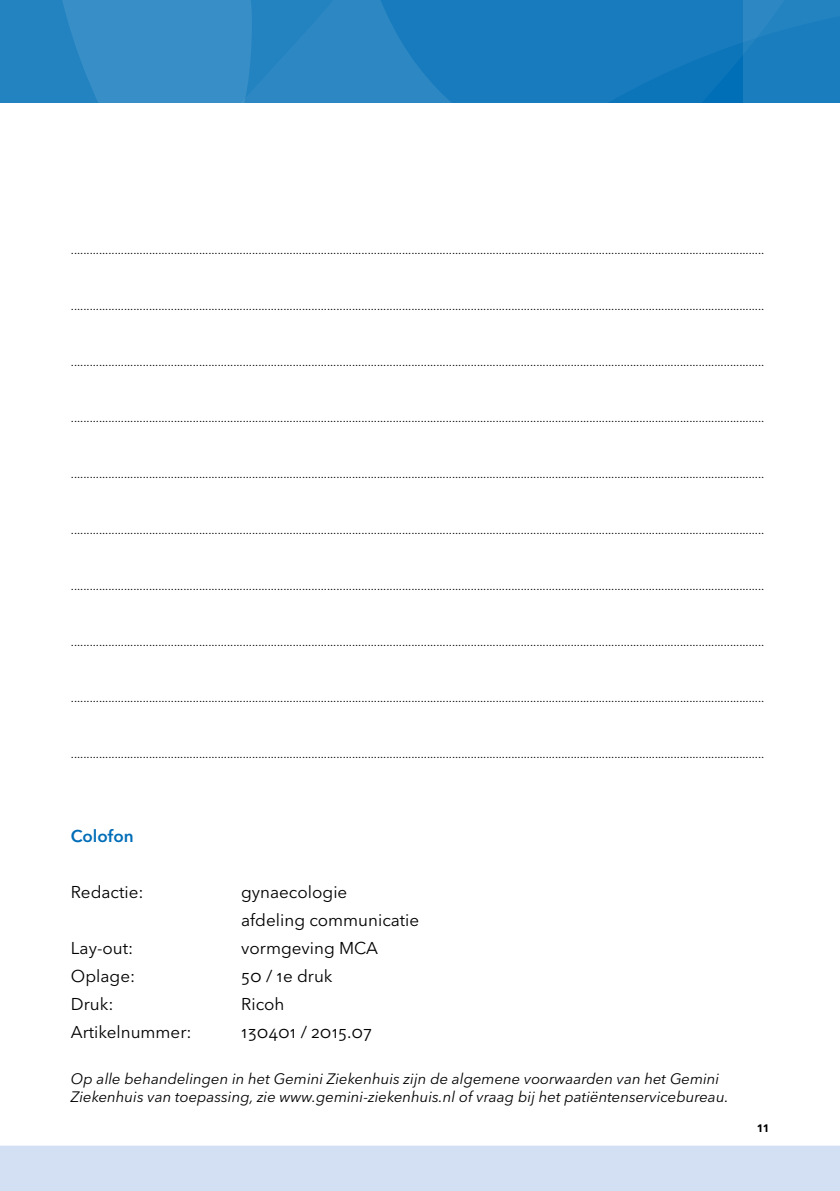
<style>
.page{position:relative;width:840px;height:1191px;background:#fff}
.page>*{position:absolute;margin:0;border:0;box-sizing:border-box;transform-origin:0 0}
.t1{font:17px/28px "Avenir Next LT Pro";color:#000}
.t2{font:600 17px "Avenir Next LT Pro";color:#006db8}
.t3{font:italic 15px/18px "Avenir Next LT Pro";color:#000}
.t4{font:600 14px "Avenir Next LT Pro";color:#000}
.t5{font:12px "Avenir Next LT Pro";color:#000}
</style>
<div class="page">
<svg style="left:0;top:0;width:839px;height:102px;background:#2281c0"></svg>
<div style="left:0;top:1145px;width:839px;height:46px;background:#d3dff3"></div>
<p class="t5" style="left:71px;top:243px;width:694px">..............................................................................................................................................................................................................................</p>
<p class="t5" style="left:71px;top:299px;width:694px">..............................................................................................................................................................................................................................</p>
<p class="t5" style="left:71px;top:355px;width:694px">..............................................................................................................................................................................................................................</p>
<p class="t5" style="left:71px;top:411px;width:694px">..............................................................................................................................................................................................................................</p>
<p class="t5" style="left:71px;top:467px;width:694px">..............................................................................................................................................................................................................................</p>
<p class="t5" style="left:71px;top:523px;width:694px">..............................................................................................................................................................................................................................</p>
<p class="t5" style="left:71px;top:579px;width:694px">..............................................................................................................................................................................................................................</p>
<p class="t5" style="left:71px;top:635px;width:694px">..............................................................................................................................................................................................................................</p>
<p class="t5" style="left:71px;top:691px;width:694px">..............................................................................................................................................................................................................................</p>
<p class="t5" style="left:71px;top:747px;width:694px">..............................................................................................................................................................................................................................</p>
<h1 class="t2" style="left:71px;top:826px;width:64px">Colofon</h1>
<h1 class="t1" style="left:71px;top:878px;width:74px">Redactie:</h1>
<h1 class="t1" style="left:241px;top:878px;width:179px">gynaecologie<br>afdeling communicatie</h1>
<h1 class="t1" style="left:71px;top:934px;width:64px">Lay-out:</h1>
<h1 class="t1" style="left:241px;top:934px;width:138px">vormgeving MCA</h1>
<h1 class="t1" style="left:71px;top:962px;width:66px">Oplage:</h1>
<h1 class="t1" style="left:241px;top:962px;width:93px">50 / 1e druk</h1>
<h1 class="t1" style="left:71px;top:990px;width:44px">Druk:</h1>
<h1 class="t1" style="left:241px;top:990px;width:45px">Ricoh</h1>
<h1 class="t1" style="left:71px;top:1018px;width:122px">Artikelnummer:</h1>
<h1 class="t1" style="left:241px;top:1018px;width:132px">130401 / 2015.07</h1>
<p class="t3" style="left:71px;top:1070px;width:658px">Op alle behandelingen in het Gemini Ziekenhuis zijn de algemene voorwaarden van het Gemini<br>Ziekenhuis van toepassing, zie www.gemini-ziekenhuis.nl of vraag bij het patiëntenservicebureau.</p>
<p class="t4" style="left:756px;top:1118px;width:13px">11</p>
</div>
